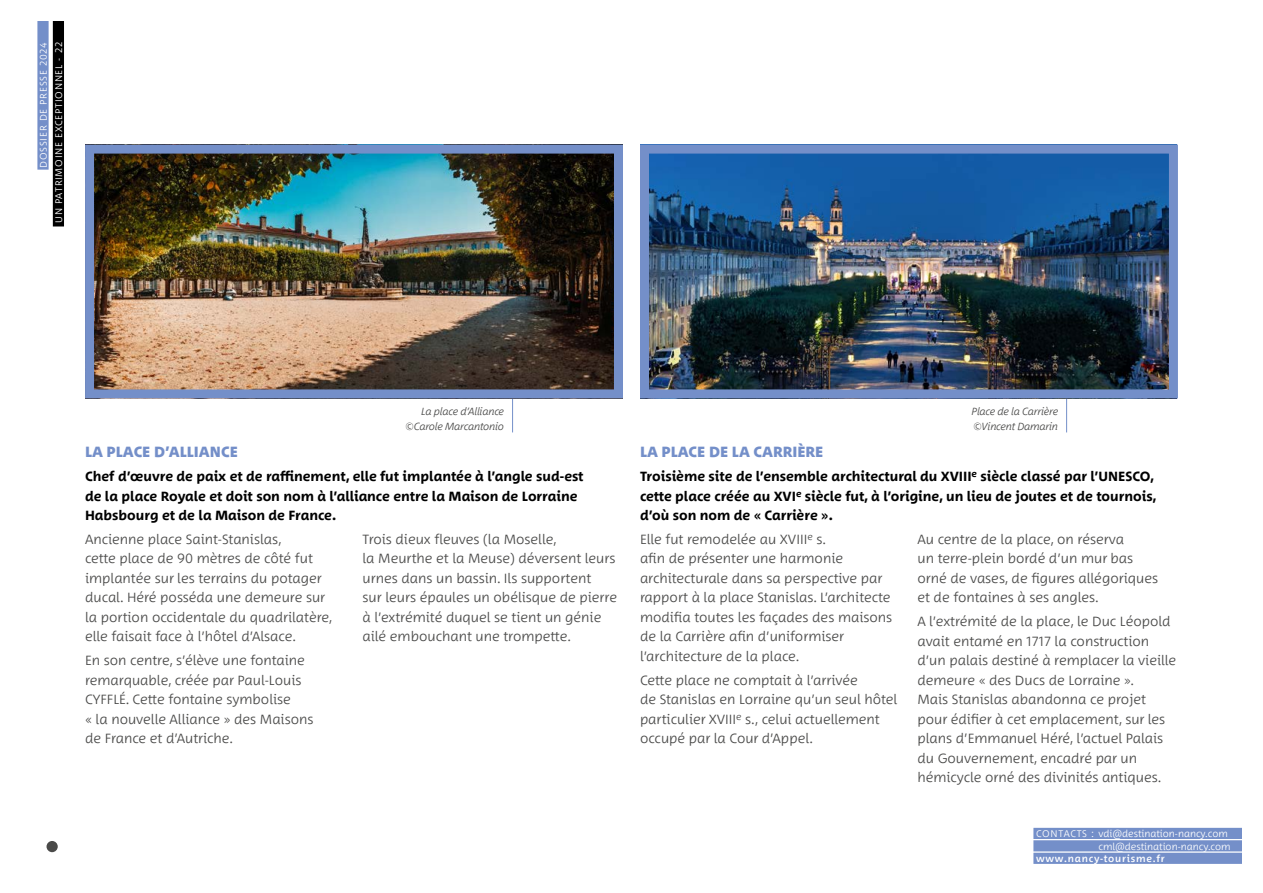
<style>
.page{position:relative;width:1263px;height:893px;background:#fff}
.page>*{position:absolute;margin:0;border:0;box-sizing:border-box;transform-origin:0 0}
.t1{font:800 15px "Between 3";color:#748fc9}
.t2{font:300 13.5px/19.5px "Between 3";color:#4a4a49}
.t3{font:700 13.5px/19.5px "Between 3";color:#000}
.t4{font:italic 300 10.5px/15px "Between 3";letter-spacing:-.02em;color:#4a4a49;text-align:right}
.t5{font:300 9.75px "Between 3";color:#fff}
.t6{font:300 9.75px/15.5px "Between 3";letter-spacing:.08em;color:#fff;text-align:right}
.t7{font:500 9.75px "Between 3";letter-spacing:.08em;color:#fff}
</style>
<div class="page">
<img style="left:37px;top:21px;width:1205px;height:843px">
<div style="left:47px;top:841px;width:11px;height:11px;background:#4a4a49;border-radius:50%"></div>
<p class="t6" style="left:35px;top:223px;width:182px;rotate:-90deg">DOSSIER DE PRESSE 2024<br>Un patrimoine exceptionnel - 22</p>
<p class="t4" style="left:405px;top:404px;width:100px">La place d’Alliance ©Carole Marcantonio</p>
<p class="t4" style="left:971px;top:404px;width:88px;text-align:left">Place de la Carrière ©Vincent Damarin</p>
<p class="t1" style="left:85px;top:443px;width:154px">LA PLACE D’ALLIANCE</p>
<p class="t3" style="left:85px;top:467px;width:500px">Chef d’œuvre de paix et de raffinement, elle fut implantée à l’angle sud-est de la place Royale et doit son nom à l’alliance entre la Maison de Lorraine<br>Habsbourg et de la Maison de France.</p>
<p class="t2" style="left:85px;top:529px;width:249px">Ancienne place Saint-Stanislas,<br>cette place de 90 mètres de côté fut implantée sur les terrains du potager ducal. Héré posséda une demeure sur la portion occidentale du quadrilatère, elle faisait face à l’hôtel d’Alsace.</p>
<p class="t2" style="left:85px;top:650px;width:230px">En son centre, s’élève une fontaine remarquable, créée par Paul-Louis CYFFLÉ. Cette fontaine symbolise<br>« la nouvelle Alliance » des Maisons de France et d’Autriche.</p>
<p class="t2" style="left:362px;top:529px;width:256px">Trois dieux fleuves (la Moselle,<br>la Meurthe et la Meuse) déversent leurs urnes dans un bassin. Ils supportent<br>sur leurs épaules un obélisque de pierre à l’extrémité duquel se tient un génie ailé embouchant une trompette.</p>
<p class="t1" style="left:640px;top:443px;width:185px">LA PLACE DE LA CARRIÈRE</p>
<p class="t3" style="left:640px;top:467px;width:518px">Troisième site de l’ensemble architectural du XVIII<sup>e</sup> siècle classé par l’UNESCO, cette place créée au XVI<sup>e</sup> siècle fut, à l’origine, un lieu de joutes et de tournois, d’où son nom de « Carrière ».</p>
<p class="t2" style="left:640px;top:529px;width:254px">Elle fut remodelée au XVIII<sup>e</sup> s.<br>afin de présenter une harmonie architecturale dans sa perspective par rapport à la place Stanislas. L’architecte modifia toutes les façades des maisons de la Carrière afin d’uniformiser l’architecture de la place.</p>
<p class="t2" style="left:640px;top:670px;width:259px">Cette place ne comptait à l’arrivée<br>de Stanislas en Lorraine qu’un seul hôtel particulier XVIII<sup>e</sup> s., celui actuellement occupé par la Cour d’Appel.</p>
<p class="t2" style="left:917px;top:529px;width:242px">Au centre de la place, on réserva<br>un terre-plein bordé d’un mur bas orné de vases, de figures allégoriques et de fontaines à ses angles.</p>
<p class="t2" style="left:917px;top:611px;width:260px">A l’extrémité de la place, le Duc Léopold avait entamé en 1717 la construction d’un palais destiné à remplacer la vieille demeure « des Ducs de Lorraine ».<br>Mais Stanislas abandonna ce projet pour édifier à cet emplacement, sur les plans d’Emmanuel Héré, l’actuel Palais du Gouvernement, encadré par un hémicycle orné des divinités antiques.</p>
<p class="t5" style="left:1036px;top:828px;width:193px">CONTACTS : vdi@destination-nancy.com</p>
<p class="t7" style="left:1036px;top:852px;width:130px">www.nancy-tourisme.fr</p>
<p class="t5" style="left:1098px;top:840px;width:134px">cml@destination-nancy.com</p>
</div>
